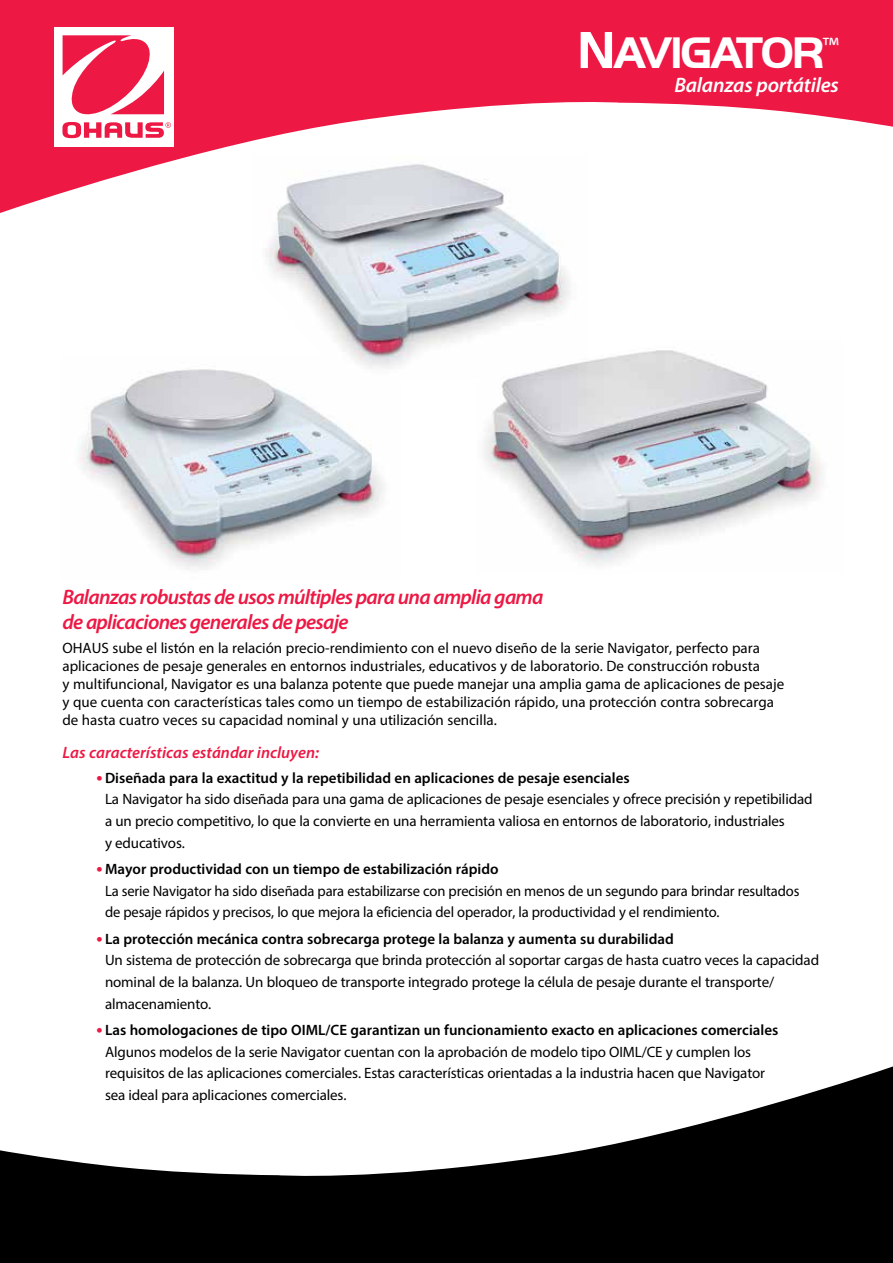
<style>
.page{position:relative;width:893px;height:1263px;background:#fff}
.page>*{position:absolute;margin:0;border:0;box-sizing:border-box;transform-origin:0 0}
.t1{font:700 45.9px "Handel Got D";letter-spacing:-.05em;color:#fff}
.t2{font:italic 600 21px/25.2px "Myriad Pro";letter-spacing:-.035em;color:#ed1844}
.t3{font:italic 600 21px "Myriad Pro";letter-spacing:-.01em;color:#fff}
.t4{font:italic 600 16.5px "Myriad Pro";color:#ed1844}
.t5{font:15px/21.6px "Myriad Pro";letter-spacing:-.01em;color:#000}
.s1{font-size:54px}
.s2{font-weight:700;font-size:18px;color:#ed1844}
.s3{font-weight:600}
</style>
<div class="page">
<svg style="left:0;top:0;width:893px;height:213px;fill:#ed1844"></svg>
<div style="left:54px;top:27px;width:120px;height:119px;background:#fff"></div>
<svg style="left:62px;top:35px;width:109px;height:103px"></svg>
<svg style="left:0;top:1066px;width:893px;height:197px;fill:#000"></svg>
<img style="left:77px;top:369px;width:307px;height:201px">
<img style="left:253px;top:155px;width:335px;height:223px">
<img style="left:477px;top:339px;width:345px;height:226px">
<h1 class="t1" style="left:577px;top:27px;width:263px"><span class="s1">N</span>AVIGATOR<sup>™</sup></h1>
<h2 class="t3" style="left:674px;top:72px;width:166px">Balanzas portátiles</h2>
<h2 class="t2" style="left:63px;top:584px;width:482px">Balanzas robustas de usos múltiples para una amplia gama de aplicaciones generales de pesaje</h2>
<p class="t5" style="left:63px;top:639px;width:723px;line-height:18px">OHAUS sube el listón en la relación precio-rendimiento con el nuevo diseño de la serie Navigator, perfecto para aplicaciones de pesaje generales en entornos industriales, educativos y de laboratorio. De construcción robusta<br>y multifuncional, Navigator es una balanza potente que puede manejar una amplia gama de aplicaciones de pesaje y que cuenta con características tales como un tiempo de estabilización rápido, una protección contra sobrecarga de hasta cuatro veces su capacidad nominal y una utilización sencilla.</p>
<p class="t4" style="left:63px;top:742px;width:258px">Las características estándar incluyen:</p>
<p class="t5" style="left:105px;top:767px;width:709px;text-indent:-9px"><span class="s2">•</span> <span class="s3">Diseñada para la exactitud y la repetibilidad en aplicaciones de pesaje esenciales<br></span>La Navigator ha sido diseñada para una gama de aplicaciones de pesaje esenciales y ofrece precisión y repetibilidad a un precio competitivo, lo que la convierte en una herramienta valiosa en entornos de laboratorio, industriales<br>y educativos.</p>
<p class="t5" style="left:105px;top:858px;width:696px;text-indent:-9px"><span class="s2">•</span> <span class="s3">Mayor productividad con un tiempo de estabilización rápido<br></span>La serie Navigator ha sido diseñada para estabilizarse con precisión en menos de un segundo para brindar resultados de pesaje rápidos y precisos, lo que mejora la eficiencia del operador, la productividad y el rendimiento.</p>
<p class="t5" style="left:105px;top:928px;width:716px;text-indent:-9px"><span class="s2">•</span> <span class="s3">La protección mecánica contra sobrecarga protege la balanza y aumenta su durabilidad<br></span>Un sistema de protección de sobrecarga que brinda protección al soportar cargas de hasta cuatro veces la capacidad nominal de la balanza. Un bloqueo de transporte integrado protege la célula de pesaje durante el transporte/ almacenamiento.</p>
<p class="t5" style="left:105px;top:1019px;width:675px;text-indent:-9px"><span class="s2">•</span> <span class="s3">Las homologaciones de tipo OIML/CE garantizan un funcionamiento exacto en aplicaciones comerciales </span>Algunos modelos de la serie Navigator cuentan con la aprobación de modelo tipo OIML/CE y cumplen los requisitos de las aplicaciones comerciales. Estas características orientadas a la industria hacen que Navigator sea ideal para aplicaciones comerciales.</p>
</div>
